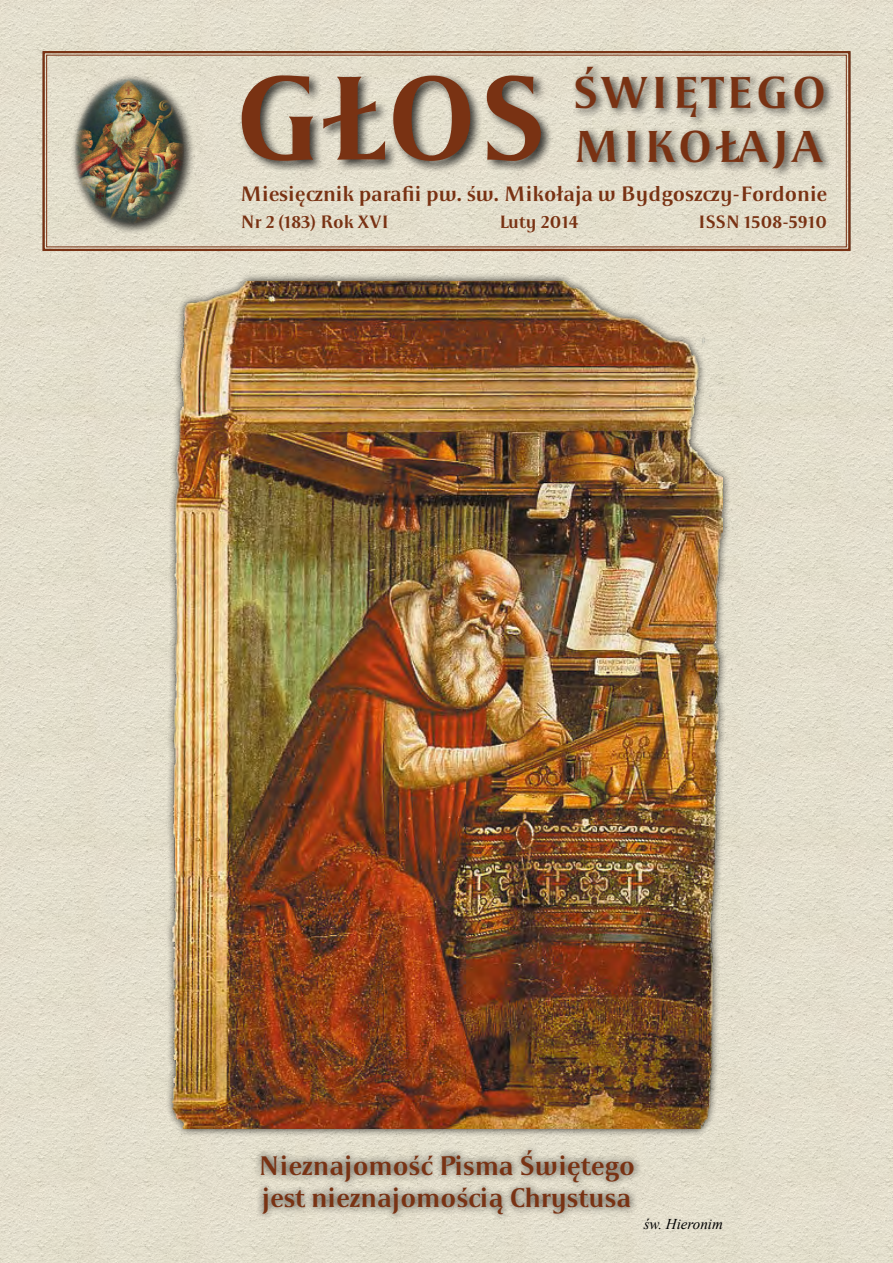
<style>
.page{position:relative;width:893px;height:1263px;background:#fff}
.page>*{position:absolute;margin:0;border:0;box-sizing:border-box;transform-origin:0 0}
.t1{font:700 120px "Apolonia";color:#793213}
.t2{font:700 45px/54px "Apolonia";letter-spacing:.05em;color:#793213}
.t3{font:700 27px/32.4px "Apolonia";color:#793213}
.t4{font:700 21px "Apolonia";color:#793213}
.t5{font:700 18px "Apolonia";color:#793213}
.t6{font:italic 15px "Times New Roman";color:#000}
</style>
<div class="page">
<img style="left:0;top:0;width:893px;height:1263px">
<svg style="left:41px;top:50px;width:811px;height:202px;background:#dad0bd"></svg>
<div style="left:238px;top:72px;width:315px;height:101px;background:#000;opacity:.75"></div>
<div style="left:571px;top:62px;width:263px;height:117px;background:#000;opacity:.75"></div>
<div style="left:70px;top:73px;width:125px;height:161px;background:#000;opacity:.75"></div>
<img style="left:75px;top:78px;width:109px;height:145px">
<div style="left:164px;top:273px;width:567px;height:864px;background:#000;opacity:.75"></div>
<img style="left:170px;top:281px;width:553px;height:847px">
<div style="left:254px;top:1142px;width:387px;height:80px;background:#000;opacity:.75"></div>
<h1 class="t1" style="left:232px;top:49px;width:316px">GŁOS</h1>
<h2 class="t2" style="left:573px;top:66px;width:256px">ŚWIĘTEGO<br>MIKOŁAJA</h2>
<p class="t4" style="left:240px;top:181px;width:588px">Miesięcznik parafii pw. św. Mikołaja w Bydgoszczy-Fordonie</p>
<p class="t5" style="left:240px;top:211px;width:150px">Nr 2 (183) Rok XVI</p>
<p class="t5" style="left:499px;top:211px;width:81px">Luty 2014</p>
<p class="t5" style="left:698px;top:211px;width:131px">ISSN 1508-5910</p>
<p class="t3" style="left:258px;top:1150px;width:378px">Nieznajomość Pisma Świętego jest nieznajomością Chrystusa</p>
<p class="t6" style="left:644px;top:1213px;width:81px">św. Hieronim</p>
</div>
